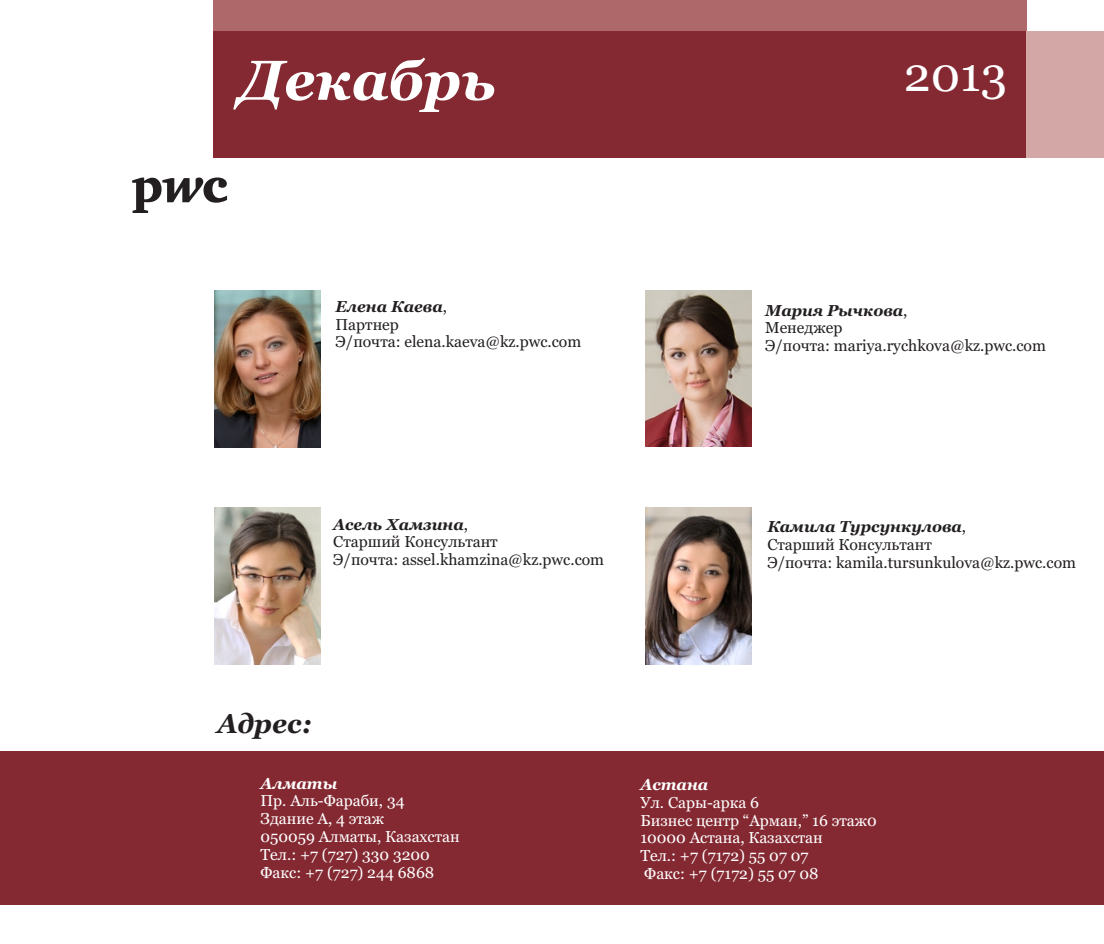
<style>
.page{position:relative;width:1104px;height:944px;background:#fff}
.page>*{position:absolute;margin:0;border:0;box-sizing:border-box;transform-origin:0 0}
.t1{font:italic 700 56.02px "Georgia";color:#fff}
.t2{font:47.93px "Georgia";color:#fff}
.t3{font:italic 700 27px "Georgia";color:#231f20}
.t4{font:15.75px/18px "Georgia";color:#231f20}
.t5{font:15.75px/18px "Georgia";color:#fff}
.t6{font:italic 700 15.75px "Georgia";color:#fff}
.s1{font-weight:700;font-style:italic}
</style>
<div class="page">
<div style="left:0;top:751px;width:1103px;height:153px;background:#842932"></div>
<div style="left:213px;top:0;width:813px;height:48px;background:#ae686a"></div>
<svg style="left:132px;top:177px;width:95px;height:36px"></svg>
<div style="left:213px;top:32px;width:840px;height:126px;background:#842932"></div>
<div style="left:1026px;top:32px;width:77px;height:126px;background:#d4a7a7"></div>
<img style="left:214px;top:290px;width:106px;height:158px">
<img style="left:645px;top:507px;width:106px;height:158px">
<img style="left:214px;top:507px;width:106px;height:157px">
<img style="left:645px;top:290px;width:106px;height:157px">
<h1 class="t1" style="left:239px;top:57px;width:258px">Декабрь</h1>
<h2 class="t2" style="left:903px;top:55px;width:105px">2013</h2>
<p class="t4" style="left:335px;top:298px;width:247px"><span class="s1">Елена Каева</span>,<br>Партнер<br>Э/почта: elena.kaeva@kz.pwc.com</p>
<p class="t4" style="left:765px;top:302px;width:282px"><span class="s1">Мария Рычкова</span>,<br>Менеджер<br>Э/почта: mariya.rychkova@kz.pwc.com</p>
<p class="t4" style="left:333px;top:516px;width:272px"><span class="s1">Асель Хамзина</span>,<br>Старший Консультант<br>Э/почта: assel.khamzina@kz.pwc.com</p>
<p class="t4" style="left:767px;top:519px;width:310px"><span class="s1">Камила Турсункулова</span>,<br>Старший Консультант<br>Э/почта: kamila.tursunkulova@kz.pwc.com</p>
<h3 class="t3" style="left:217px;top:713px;width:96px">Адрес:</h3>
<p class="t6" style="left:260px;top:777px;width:78px">Алматы</p>
<p class="t5" style="left:260px;top:793px;width:201px">Пр. Аль-Фараби, 34<br>Здание А, 4 этаж<br>050059 Алматы, Казахстан<br>Тел.: +7 (727) 330 3200<br>Факс: +7 (727) 244 6868</p>
<p class="t6" style="left:640px;top:778px;width:69px">Астана</p>
<p class="t5" style="left:640px;top:794px;width:238px">Ул. Сары-арка 6<br>Бизнес центр “Арман,” 16 этаж0<br>10000 Астана, Казахстан<br>Тел.: +7 (7172) 55 07 07<br>Факс: +7 (7172) 55 07 08</p>
</div>
